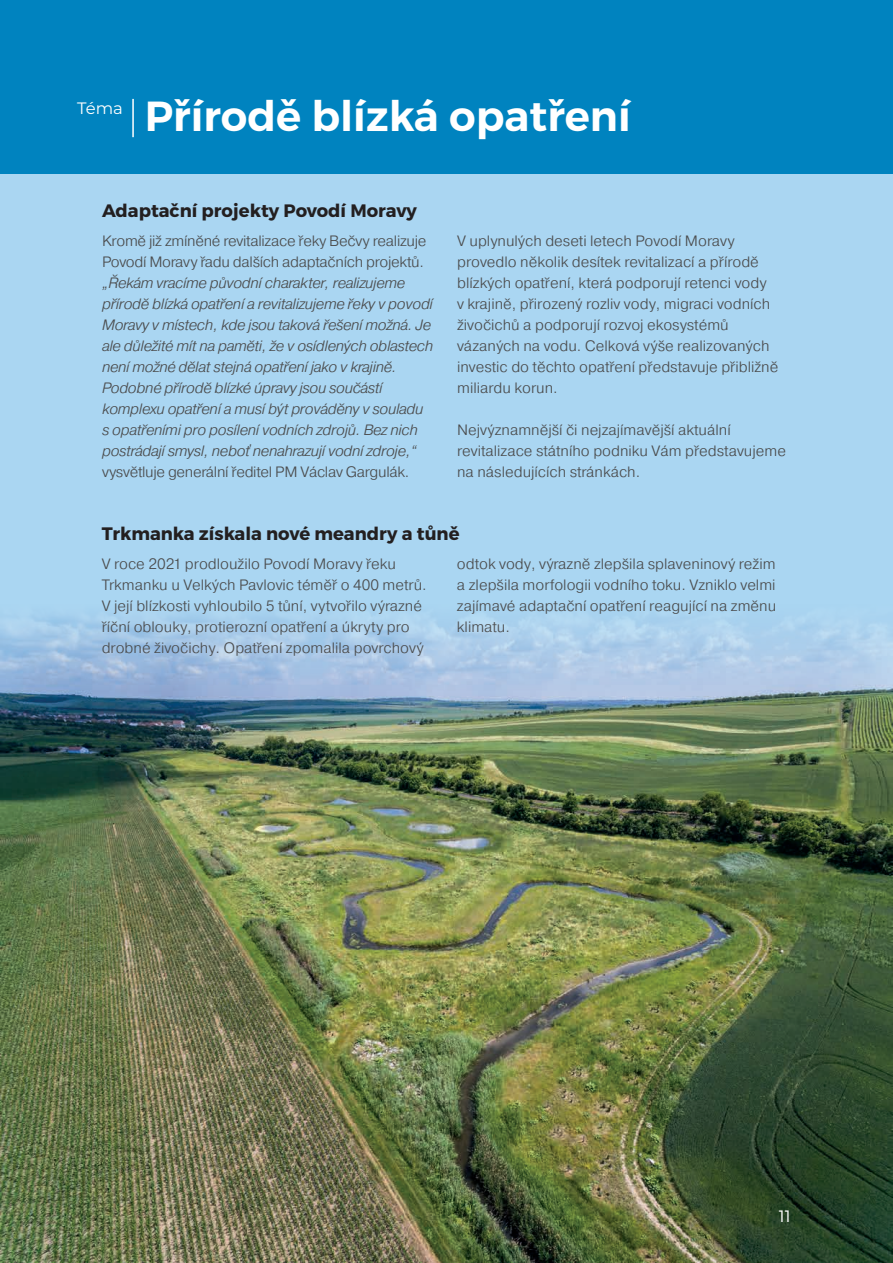
<style>
.page{position:relative;width:893px;height:1263px;background:#aad6f2}
.page>*{position:absolute;margin:0;border:0;box-sizing:border-box;transform-origin:0 0}
.t1{font:600 42px "Montserrat";color:#fff}
.t2{font:700 18px "Montserrat";color:#231f20}
.t3{font:16.5px "Montserrat";color:#fff}
.t4{font:300 16.5px "Montserrat";color:#fff}
.t5{font:300 15px/21px "Pragmatica";color:#4b4c4d}
.t6{font:italic 300 15px/21px "Pragmatica";letter-spacing:-.02em;color:#4b4c4d}
.t7{font:300 15px/21px "Pragmatica";letter-spacing:-.02em;color:#4b4c4d}
</style>
<div class="page">
<div style="left:0;top:0;width:893px;height:173px;background:#0083bf"></div>
<hr style="left:132px;top:99px;width:2px;height:38px;background:#fff">
<img style="left:0;top:616px;width:893px;height:647px">
<p class="t3" style="left:77px;top:97px;width:47px">Téma</p>
<h1 class="t1" style="left:145px;top:90px;width:487px">Přírodě blízká opatření</h1>
<p class="t2" style="left:102px;top:199px;width:316px">Adaptační projekty Povodí Moravy</p>
<p class="t7" style="left:102px;top:230px;width:326px">Kromě již zmíněné revitalizace řeky Bečvy realizuje<br>Povodí Moravy řadu dalších adaptačních projektů.</p>
<p class="t6" style="left:102px;top:272px;width:333px">„Řekám vracíme původní charakter, realizujeme přírodě blízká opatření a revitalizujeme řeky v povodí Moravy v místech, kde jsou taková řešení možná. Je ale důležité mít na paměti, že v osídlených oblastech není možné dělat stejná opatření jako v krajině.<br>Podobné přírodě blízké úpravy jsou součástí komplexu opatření a musí být prováděny v souladu s opatřeními pro posílení vodních zdrojů. Bez nich postrádají smysl, neboť nenahrazují vodní zdroje,“</p>
<p class="t7" style="left:102px;top:461px;width:309px">vysvětluje generální ředitel PM Václav Gargulák.</p>
<p class="t5" style="left:457px;top:230px;width:323px">V uplynulých deseti letech Povodí Moravy provedlo několik desítek revitalizací a přírodě blízkých opatření, která podporují retenci vody<br>v krajině, přirozený rozliv vody, migraci vodních živočichů a podporují rozvoj ekosystémů vázaných na vodu. Celková výše realizovaných investic do těchto opatření představuje přibližně miliardu korun.</p>
<p class="t5" style="left:457px;top:419px;width:330px">Nejvýznamnější či nejzajímavější aktuální revitalizace státního podniku Vám představujeme na následujících stránkách.</p>
<p class="t2" style="left:102px;top:522px;width:359px">Trkmanka získala nové meandry a tůně</p>
<p class="t5" style="left:102px;top:553px;width:326px">V roce 2021 prodloužilo Povodí Moravy řeku Trkmanku u Velkých Pavlovic téměř o 400 metrů.<br>V její blízkosti vyhloubilo 5 tůní, vytvořilo výrazné říční oblouky, protierozní opatření a úkryty pro drobné živočichy. Opatření zpomalila povrchový</p>
<p class="t5" style="left:457px;top:553px;width:321px;text-align:justify">odtok vody, výrazně zlepšila splaveninový režim a zlepšila morfologii vodního toku. Vzniklo velmi zajímavé adaptační opatření reagující na změnu klimatu.</p>
<p class="t4" style="left:779px;top:1206px;width:14px">11</p>
</div>
